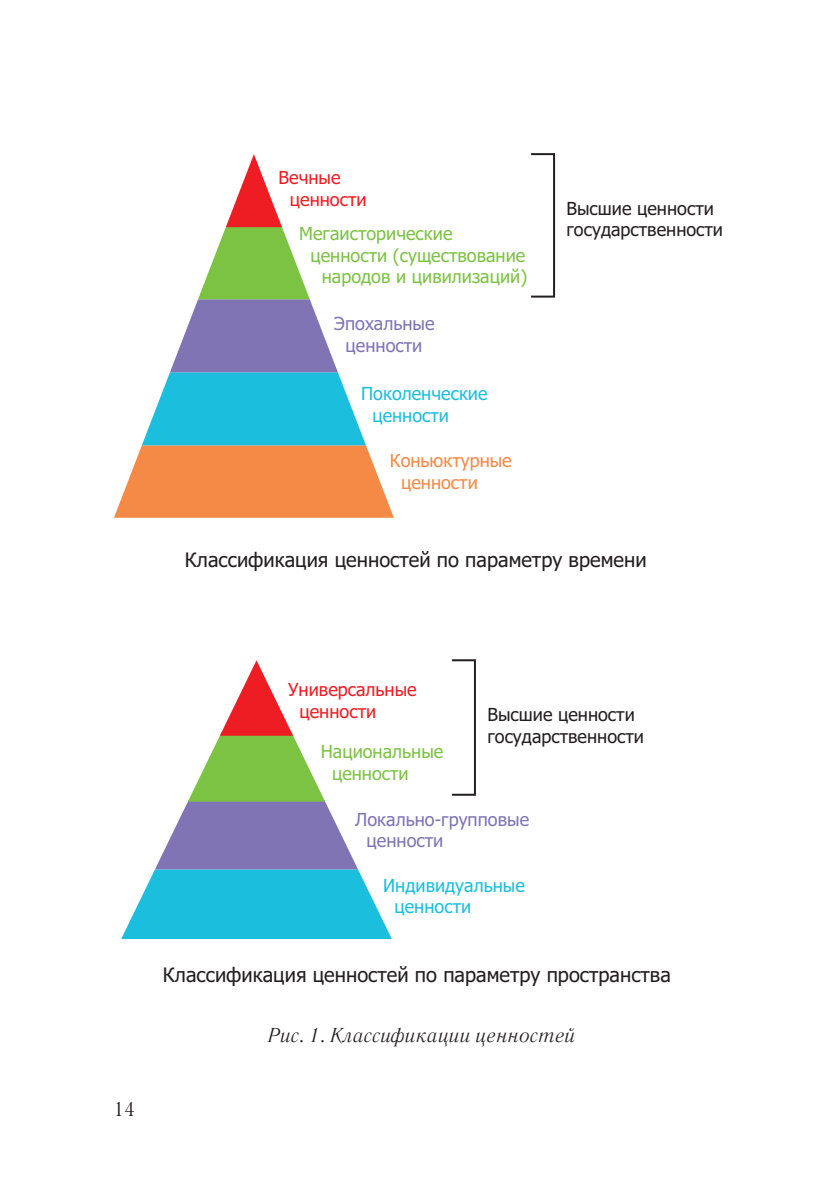
<style>
.page{position:relative;width:840px;height:1191px;background:#fff}
.page>*{position:absolute;margin:0;border:0;box-sizing:border-box;transform-origin:0 0}
.t1{font:20px "Tahoma";color:#231f20}
.t2{font:italic 20px "Literaturnaya C";color:#231f20}
.t3{font:20px "Literaturnaya C";color:#231f20}
.t4{font:18px/21.6px "Tahoma";color:#7cc243}
.t5{font:18px/21.6px "Tahoma";color:#231f20}
.t6{font:18px/21.6px "Tahoma";color:#8074b5}
.t7{font:18px/21.6px "Tahoma";color:#1cbedd}
.t8{font:18px/21.6px "Tahoma";color:#ee1d23}
.t9{font:18px/21.6px "Tahoma";color:#f58946}
</style>
<div class="page">
<svg style="left:114px;top:154px;width:279px;height:364px"></svg>
<svg style="left:121px;top:660px;width:270px;height:279px"></svg>
<div style="left:450px;top:659px;width:25px;height:136px;border:2px solid #231f20"></div>
<div style="left:530px;top:153px;width:24px;height:144px;border:2px solid #231f20"></div>
<p class="t8" style="left:290px;top:166px;width:78px;text-indent:-11px">Вечные ценности</p>
<p class="t4" style="left:299px;top:222px;width:155px">Мегаисторические</p>
<p class="t4" style="left:310px;top:244px;width:216px">ценности (существование</p>
<p class="t4" style="left:321px;top:265px;width:207px">народов и цивилизаций)</p>
<p class="t6" style="left:334px;top:312px;width:102px;text-align:center">Эпохальные ценности</p>
<p class="t7" style="left:372px;top:382px;width:117px;text-indent:-11px">Поколенческие ценности</p>
<p class="t9" style="left:401px;top:449px;width:112px;text-indent:-11px">Коньюктурные ценности</p>
<p class="t5" style="left:566px;top:197px;width:158px">Высшие ценности государственности</p>
<p class="t1" style="left:185px;top:546px;width:463px">Классификация ценностей по параметру времени</p>
<p class="t3" style="left:113px;top:1097px;width:23px">14</p>
<p class="t8" style="left:299px;top:678px;width:119px;text-indent:-11px">Универсальные ценности</p>
<p class="t4" style="left:332px;top:740px;width:113px;text-indent:-11px">Национальные ценности</p>
<p class="t6" style="left:366px;top:807px;width:164px;text-indent:-11px">Локально-групповые ценности</p>
<p class="t7" style="left:394px;top:873px;width:132px;text-indent:-11px">Индивидуальные ценности</p>
<p class="t5" style="left:487px;top:703px;width:158px">Высшие ценности государственности</p>
<p class="t1" style="left:163px;top:961px;width:509px">Классификация ценностей по параметру пространства</p>
<p class="t2" style="left:268px;top:1024px;width:309px">Рис. 1. Классификации ценностей</p>
</div>
